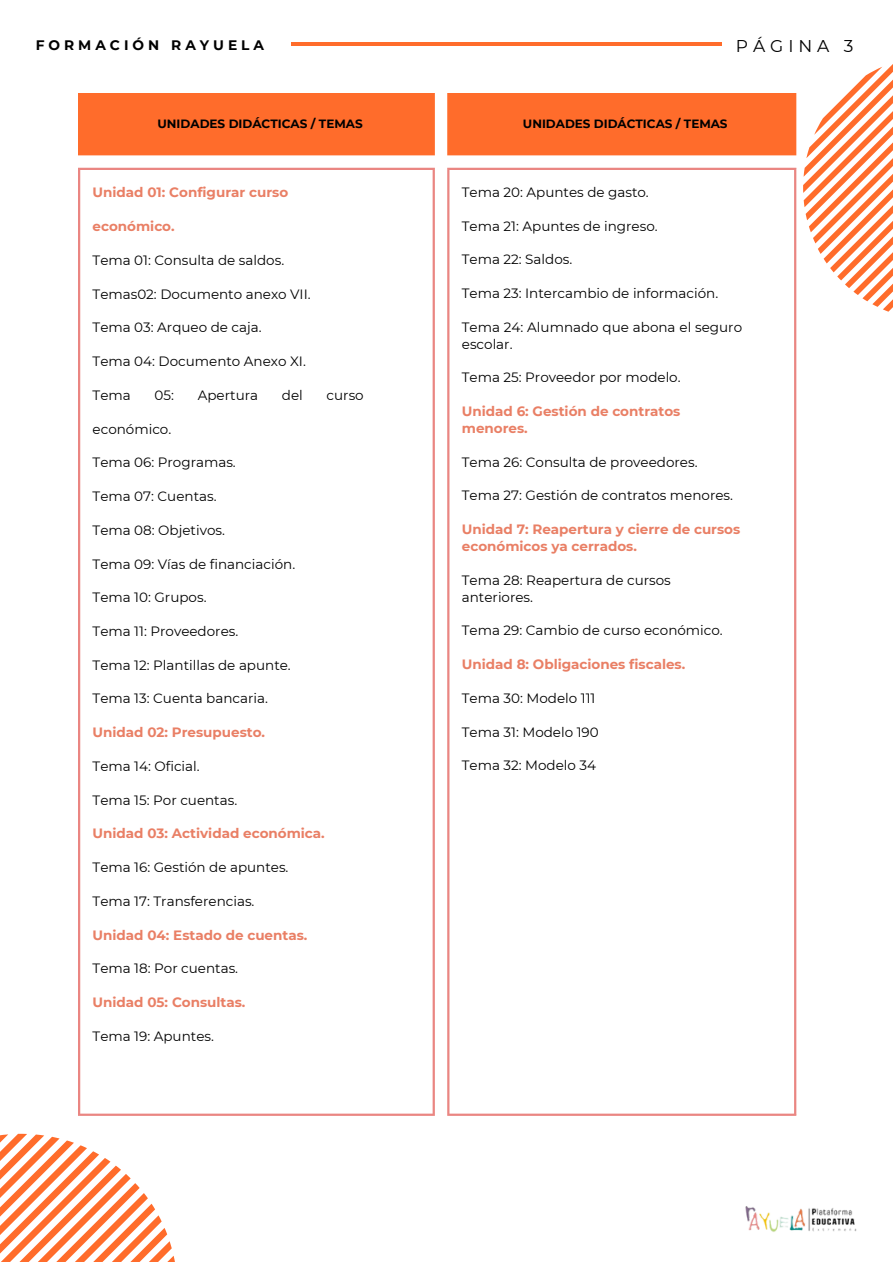
<style>
.page{position:relative;width:893px;height:1264px;background:#fff}
.page>*{position:absolute;margin:0;border:0;box-sizing:border-box;transform-origin:0 0}
.t1{font:17.1px "Montserrat";letter-spacing:.29em;color:#000}
.t2{font:700 13.8px "Montserrat";letter-spacing:.29em;color:#000}
.t3{font:13.5px/16.8px "Montserrat";color:#000}
.t4{font:700 13.5px/16.8px "Montserrat";color:#e97f65}
.t5{font:700 12px "Montserrat";color:#000}
</style>
<div class="page">
<svg style="left:803px;top:65px;width:89px;height:247px"></svg>
<svg style="left:0;top:1133px;width:175px;height:129px"></svg>
<hr style="left:291px;top:42px;width:431px;height:4px;background:#ff6c2b">
<img style="left:745px;top:1206px;width:112px;height:26px">
<div style="left:78px;top:93px;width:718px;height:62px;background:#ff6c2b"></div>
<hr style="left:78px;top:170px;width:2px;height:943px;background:#ea8682">
<hr style="left:432px;top:170px;width:3px;height:943px;background:#ea8682">
<hr style="left:78px;top:168px;width:357px;height:2px;background:#ea8682">
<hr style="left:78px;top:1113px;width:357px;height:2px;background:#ea8682">
<hr style="left:447px;top:170px;width:2px;height:943px;background:#ea8682">
<hr style="left:794px;top:170px;width:2px;height:943px;background:#ea8682">
<hr style="left:447px;top:168px;width:349px;height:2px;background:#ea8682">
<hr style="left:447px;top:1113px;width:349px;height:2px;background:#ea8682">
<p class="t2" style="left:36px;top:36px;width:230px">FORMACIÓN RAYUELA</p>
<p class="t1" style="left:735px;top:35px;width:119px">PÁGINA 3</p>
<p class="t5" style="left:157px;top:116px;width:207px">UNIDADES DIDÁCTICAS / TEMAS</p>
<p class="t5" style="left:523px;top:116px;width:206px">UNIDADES DIDÁCTICAS / TEMAS</p>
<p class="t4" style="left:93px;top:184px;width:197px">Unidad 01: Configurar curso</p>
<p class="t4" style="left:93px;top:218px;width:84px">económico.</p>
<p class="t3" style="left:93px;top:251px;width:193px">Tema 01: Consulta de saldos.</p>
<p class="t3" style="left:93px;top:285px;width:219px">Temas02: Documento anexo VII.</p>
<p class="t3" style="left:93px;top:319px;width:170px">Tema 03: Arqueo de caja.</p>
<p class="t3" style="left:93px;top:353px;width:215px">Tema 04: Documento Anexo XI.</p>
<p class="t3" style="left:93px;top:386px;width:40px">Tema</p>
<p class="t3" style="left:154px;top:386px;width:21px">05:</p>
<p class="t3" style="left:198px;top:386px;width:62px">Apertura</p>
<p class="t3" style="left:282px;top:386px;width:22px">del</p>
<p class="t3" style="left:326px;top:386px;width:39px">curso</p>
<p class="t3" style="left:93px;top:420px;width:80px">económico.</p>
<p class="t3" style="left:93px;top:454px;width:145px">Tema 06: Programas.</p>
<p class="t3" style="left:93px;top:488px;width:125px">Tema 07: Cuentas.</p>
<p class="t3" style="left:93px;top:521px;width:134px">Tema 08: Objetivos.</p>
<p class="t3" style="left:93px;top:555px;width:204px">Tema 09: Vías de financiación.</p>
<p class="t3" style="left:93px;top:589px;width:115px">Tema 10: Grupos.</p>
<p class="t3" style="left:93px;top:622px;width:147px">Tema 11: Proveedores.</p>
<p class="t3" style="left:93px;top:656px;width:200px">Tema 12: Plantillas de apunte.</p>
<p class="t3" style="left:93px;top:690px;width:177px">Tema 13: Cuenta bancaria.</p>
<p class="t4" style="left:93px;top:724px;width:174px">Unidad 02: Presupuesto.</p>
<p class="t3" style="left:93px;top:757px;width:109px">Tema 14: Oficial.</p>
<p class="t3" style="left:93px;top:791px;width:146px">Tema 15: Por cuentas.</p>
<p class="t4" style="left:93px;top:825px;width:233px">Unidad 03: Actividad económica.</p>
<p class="t3" style="left:93px;top:858px;width:197px">Tema 16: Gestión de apuntes.</p>
<p class="t3" style="left:93px;top:892px;width:163px">Tema 17: Transferencias.</p>
<p class="t4" style="left:93px;top:926px;width:216px">Unidad 04: Estado de cuentas.</p>
<p class="t3" style="left:93px;top:960px;width:147px">Tema 18: Por cuentas.</p>
<p class="t4" style="left:93px;top:993px;width:154px">Unidad 05: Consultas.</p>
<p class="t3" style="left:93px;top:1027px;width:123px">Tema 19: Apuntes.</p>
<p class="t3" style="left:462px;top:183px;width:188px">Tema 20: Apuntes de gasto.</p>
<p class="t3" style="left:462px;top:217px;width:197px">Tema 21: Apuntes de ingreso.</p>
<p class="t3" style="left:462px;top:251px;width:112px">Tema 22: Saldos.</p>
<p class="t3" style="left:462px;top:285px;width:258px">Tema 23: Intercambio de información.</p>
<p class="t3" style="left:462px;top:318px;width:282px">Tema 24: Alumnado que abona el seguro escolar.</p>
<p class="t3" style="left:462px;top:369px;width:220px">Tema 25: Proveedor por modelo.</p>
<p class="t4" style="left:462px;top:403px;width:220px">Unidad 6: Gestión de contratos menores.</p>
<p class="t3" style="left:462px;top:453px;width:237px">Tema 26: Consulta de proveedores.</p>
<p class="t3" style="left:462px;top:487px;width:273px">Tema 27: Gestión de contratos menores.</p>
<p class="t4" style="left:462px;top:521px;width:280px">Unidad 7: Reapertura y cierre de cursos económicos ya cerrados.</p>
<p class="t3" style="left:462px;top:571px;width:210px">Tema 28: Reapertura de cursos anteriores.</p>
<p class="t3" style="left:462px;top:622px;width:262px">Tema 29: Cambio de curso económico.</p>
<p class="t4" style="left:462px;top:656px;width:225px">Unidad 8: Obligaciones fiscales.</p>
<p class="t3" style="left:462px;top:689px;width:135px">Tema 30: Modelo 111</p>
<p class="t3" style="left:462px;top:723px;width:138px">Tema 31: Modelo 190</p>
<p class="t3" style="left:462px;top:757px;width:136px">Tema 32: Modelo 34</p>
</div>
